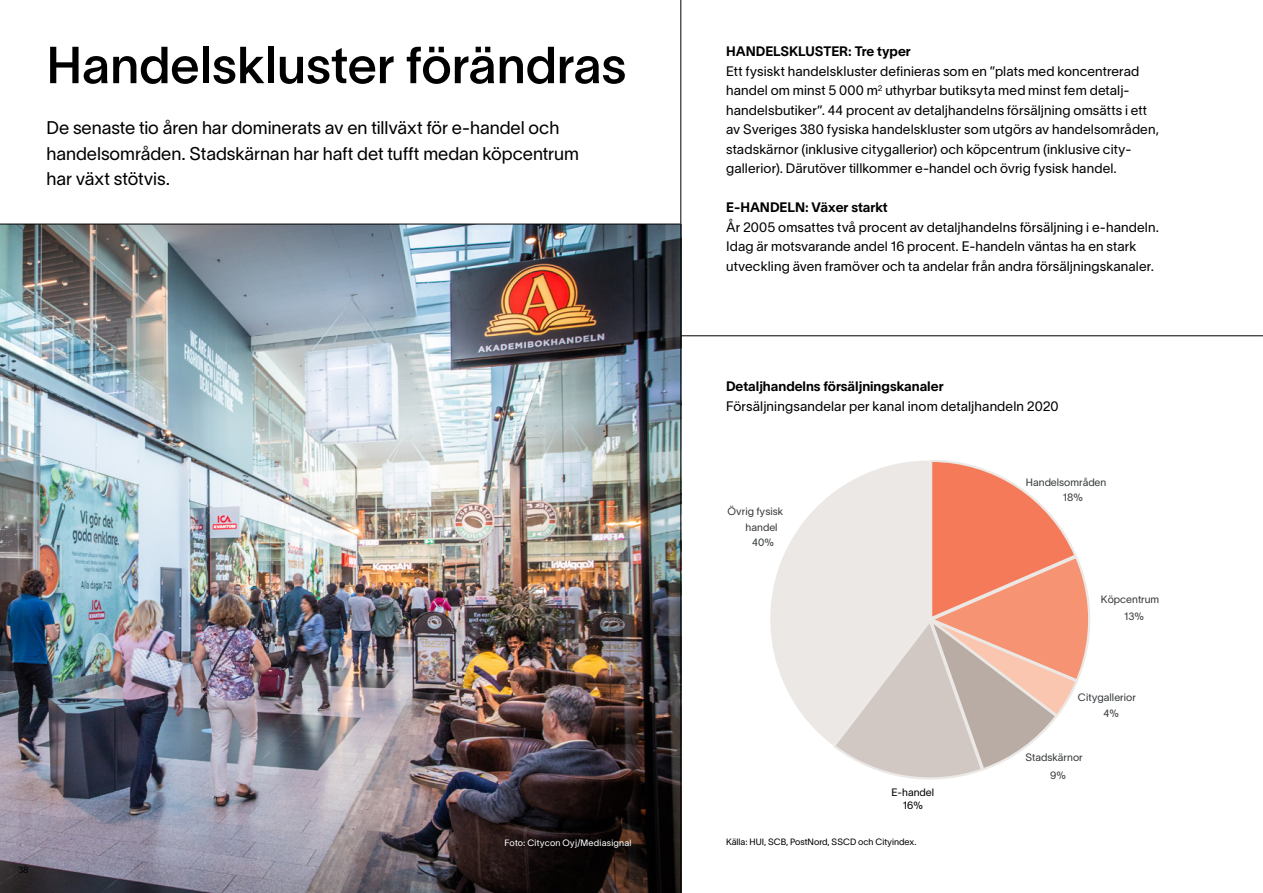
<style>
.page{position:relative;width:1263px;height:893px;background:#fff}
.page>*{position:absolute;margin:0;border:0;box-sizing:border-box;transform-origin:0 0}
.t1{font:51px "Lausanne 500";color:#000}
.t2{font:18px/25.5px "Lausanne 300";color:#000}
.t3{font:13.5px/19.5px "Lausanne 300";letter-spacing:.01em;color:#000}
.t4{font:13.5px "Lausanne 700";color:#000}
.t5{font:10.5px/15px "Lausanne 300";color:#383b3d}
.t6{font:10.5px/13.5px "Lausanne 300";color:#000;text-align:center}
.t7{font:9px "Lausanne 300";color:#000}
.t8{font:9px "Lausanne 300";letter-spacing:.02em;color:#fff}
</style>
<div class="page">
<img style="left:0;top:225px;width:680px;height:668px">
<hr style="left:680px;top:0;width:1px;height:893px;background:#000">
<hr style="left:681px;top:335px;width:582px;height:1px;background:#000">
<hr style="left:0;top:224px;width:680px;height:1px;background:#000">
<svg style="left:834px;top:460px;width:256px;height:319px"></svg>
<svg style="left:770px;top:460px;width:161px;height:287px"></svg>
<h1 class="t1" style="left:46px;top:33px;width:581px">Handelskluster förändras</h1>
<h2 class="t2" style="left:46px;top:115px;width:534px">De senaste tio åren har dominerats av en tillväxt för e-handel och handelsområden. Stadskärnan har haft det tufft medan köpcentrum har växt stötvis.</h2>
<p class="t7" style="left:18px;top:864px;width:12px">38</p>
<p class="t8" style="left:505px;top:837px;width:128px">Foto: Citycon Oyj/Mediasignal</p>
<p class="t4" style="left:726px;top:43px;width:186px">HANDELSKLUSTER: Tre typer</p>
<p class="t3" style="left:726px;top:61px;width:434px">Ett fysiskt handelskluster definieras som en ”plats med koncentrerad handel om minst 5 000 m<sup>2</sup> uthyrbar butiksyta med minst fem detalj&shy;handelsbutiker”. 44 procent av detaljhandelns försäljning omsätts i ett av Sveriges 380 fysiska handelskluster som utgörs av handelsområden, stadskärnor (inklusive citygallerior) och köpcentrum (inklusive city&shy;gallerior). Därutöver tillkommer e-handel och övrig fysisk handel.</p>
<p class="t4" style="left:726px;top:199px;width:163px">E-HANDELN: Växer starkt</p>
<p class="t3" style="left:726px;top:217px;width:434px">År 2005 omsattes två procent av detaljhandelns försäljning i e-handeln.<br>Idag är motsvarande andel 16 procent. E-handeln väntas ha en stark utveckling även framöver och ta andelar från andra försäljningskanaler.</p>
<p class="t4" style="left:726px;top:378px;width:219px">Detaljhandelns försäljningskanaler</p>
<p class="t3" style="left:726px;top:396px;width:334px">Försäljningsandelar per kanal inom detaljhandeln 2020</p>
<p class="t5" style="left:728px;top:504px;width:57px">Övrig fysisk</p>
<p class="t5" style="left:746px;top:519px;width:34px">handel</p>
<p class="t5" style="left:752px;top:535px;width:23px">40%</p>
<p class="t6" style="left:891px;top:785px;width:44px">E-handel<br>16%</p>
<p class="t7" style="left:726px;top:836px;width:192px">Källa: HUI, SCB, PostNord, SSCD och Cityindex.</p>
<p class="t5" style="left:1063px;top:475px;width:45px;text-indent:-37px">Handelsområden<br>18%</p>
<p class="t5" style="left:1124px;top:591px;width:37px;line-height:16.6px;text-indent:-23px">Köpcentrum<br>13%</p>
<p class="t5" style="left:1103px;top:689px;width:34px;line-height:16.4px;text-indent:-26px">Citygallerior<br>4%</p>
<p class="t5" style="left:1050px;top:749px;width:34px;line-height:17.7px;text-indent:-25px">Stadskärnor<br>9%</p>
</div>
